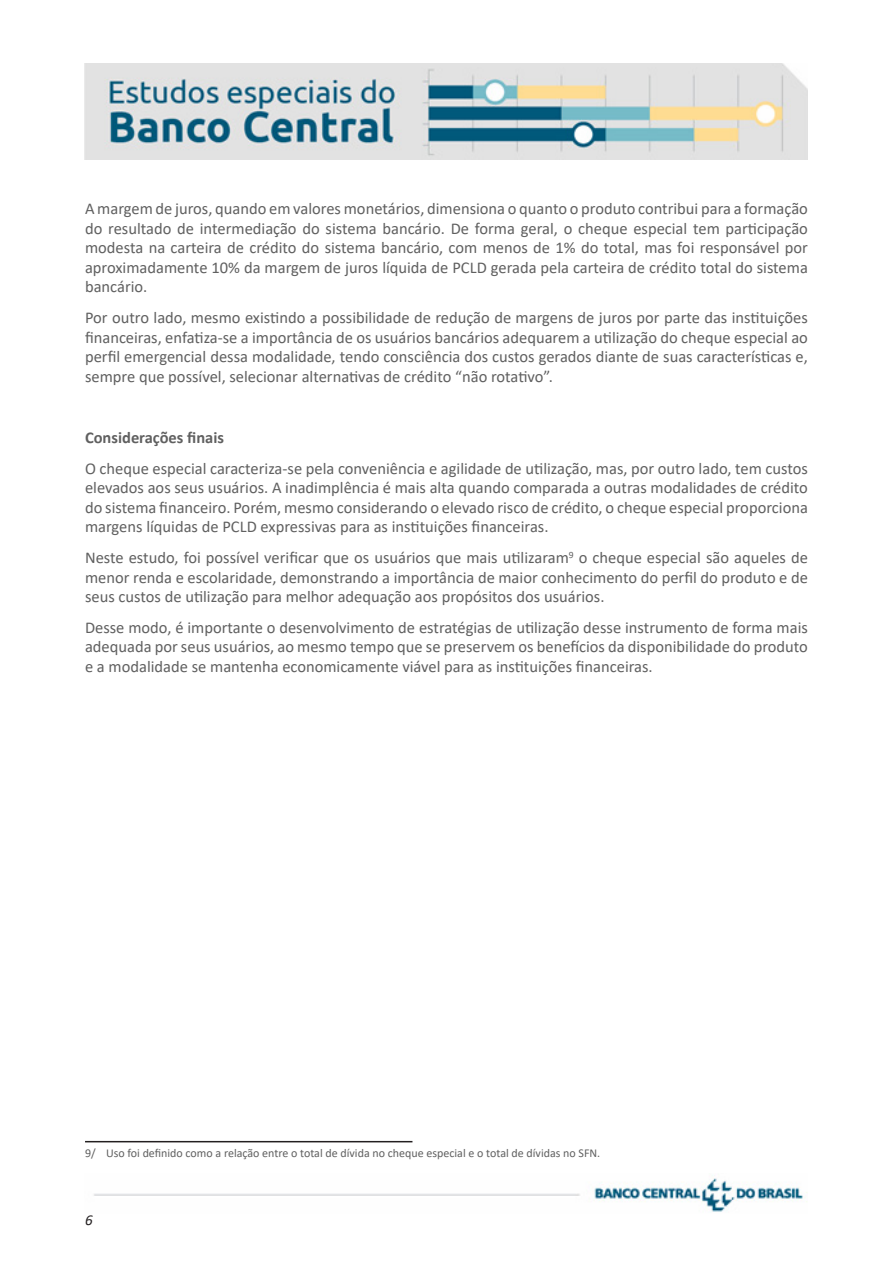
<style>
.page{position:relative;width:893px;height:1263px;background:#fff}
.page>*{position:absolute;margin:0;border:0;box-sizing:border-box;transform-origin:0 0}
.Paragráfo_Estudos_Es{font:16.5px/19.5px "Calibri";color:#606060;text-align:justify}
.Subtítulo_Estudos_Es{font:700 16.5px "Calibri";color:#606060}
.t1{font:italic 15px "Calibri";color:#231f20}
.Nota_rodapé_Estudos{font:12px "Calibri";color:#606060}
</style>
<div class="page">
<img style="left:85px;top:64px;width:723px;height:95px">
<img style="left:94px;top:1178px;width:713px;height:34px">
<hr style="left:85px;top:1141px;width:327px;height:1px;background:#231f20">
<p class="Paragráfo_Estudos_Es" style="left:85px;top:199px;width:724px">A margem de juros, quando em valores monetários, dimensiona o quanto o produto contribui para a formação do resultado de intermediação do sistema bancário. De forma geral, o cheque especial tem participação modesta na carteira de crédito do sistema bancário, com menos de 1% do total, mas foi responsável por aproximadamente 10% da margem de juros líquida de PCLD gerada pela carteira de crédito total do sistema bancário.</p>
<p class="Paragráfo_Estudos_Es" style="left:85px;top:307px;width:724px">Por outro lado, mesmo existindo a possibilidade de redução de margens de juros por parte das instituições financeiras, enfatiza-se a importância de os usuários bancários adequarem a utilização do cheque especial ao perfil emergencial dessa modalidade, tendo consciência dos custos gerados diante de suas características e, sempre que possível, selecionar alternativas de crédito “não rotativo”.</p>
<p class="Subtítulo_Estudos_Es" style="left:85px;top:426px;width:141px">Considerações finais</p>
<p class="Paragráfo_Estudos_Es" style="left:85px;top:458px;width:724px">O cheque especial caracteriza-se pela conveniência e agilidade de utilização, mas, por outro lado, tem custos elevados aos seus usuários. A inadimplência é mais alta quando comparada a outras modalidades de crédito do sistema financeiro. Porém, mesmo considerando o elevado risco de crédito, o cheque especial proporciona margens líquidas de PCLD expressivas para as instituições financeiras.</p>
<p class="Paragráfo_Estudos_Es" style="left:85px;top:547px;width:724px">Neste estudo, foi possível verificar que os usuários que mais utilizaram<sup>9</sup> o cheque especial são aqueles de menor renda e escolaridade, demonstrando a importância de maior conhecimento do perfil do produto e de seus custos de utilização para melhor adequação aos propósitos dos usuários.</p>
<p class="Paragráfo_Estudos_Es" style="left:85px;top:617px;width:724px">Desse modo, é importante o desenvolvimento de estratégias de utilização desse instrumento de forma mais adequada por seus usuários, ao mesmo tempo que se preservem os benefícios da disponibilidade do produto e a modalidade se mantenha economicamente viável para as instituições financeiras.</p>
<p class="Nota_rodapé_Estudos" style="left:85px;top:1144px;width:517px">9/ Uso foi definido como a relação entre o total de dívida no cheque especial e o total de dívidas no SFN.</p>
<p class="t1" style="left:85px;top:1210px;width:9px">6</p>
</div>
